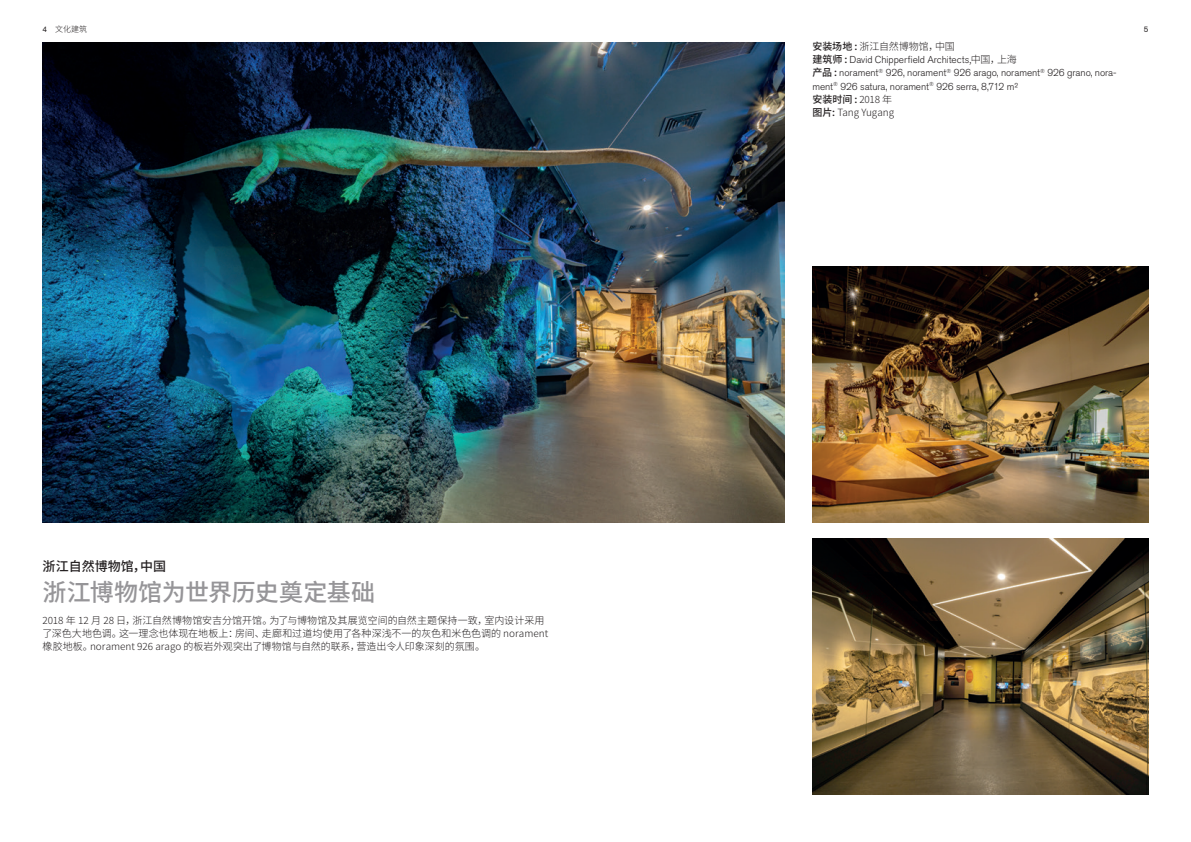
<style>
.page{position:relative;width:1191px;height:842px;background:#fff}
.page>*{position:absolute;margin:0;border:0;box-sizing:border-box;transform-origin:0 0}
.t1{font:500 24px "Source Han Sans CN";letter-spacing:-.015em;color:#969598}
.t2{font:500 13px "Source Han Sans CN";color:#231f20}
.t3{font:300 10px/13px "Source Han Sans CN";letter-spacing:-.005em;color:#231f20}
.t4{font:300 10px/13px "Akzidenz Grotesk Pro";letter-spacing:-.005em;color:#231f20}
.t5{font:300 8px "Source Han Sans CN";color:#231f20}
.t6{font:8px "Akzidenz Grotesk Pro";color:#231f20}
.s1{font-family:"Akzidenz Grotesk Pro";font-weight:400}
.s2{font-weight:500}
.s3{font-family:"Source Han Sans CN";font-weight:500}
.s4{font-family:"Source Han Sans CN"}
</style>
<div class="page">
<img style="left:43px;top:43px;width:741px;height:480px">
<img style="left:812px;top:539px;width:336px;height:256px">
<img style="left:812px;top:266px;width:336px;height:257px">
<p class="t5" style="left:43px;top:24px;width:46px"><span class="s1">4</span> 文化建筑</p>
<p class="t6" style="left:1143px;top:24px;width:6px">5</p>
<h2 class="t2" style="left:43px;top:558px;width:125px">浙江自然博物馆，中国</h2>
<h1 class="t1" style="left:43px;top:579px;width:334px">浙江博物馆为世界历史奠定基础</h1>
<p class="t3" style="left:43px;top:614px;width:507px">2018 年 12 月 28 日，浙江自然博物馆安吉分馆开馆。为了与博物馆及其展览空间的自然主题保持一致，室内设计采用了深色大地色调。这一理念也体现在地板上：房间、走廊和过道均使用了各种深浅不一的灰色和米色色调的 norament橡胶地板。norament 926 arago 的板岩外观突出了博物馆与自然的联系，营造出令人印象深刻的氛围。</p>
<p class="t3" style="left:812px;top:41px;width:144px"><span class="s2">安装场地 :</span> 浙江自然博物馆，中国</p>
<p class="t4" style="left:812px;top:54px;width:306px"><span class="s3">建筑师 :</span> David Chipperfield Architects<span class="s4">,中国，上海<br></span><span class="s3">产品 :</span> norament<sup>®</sup> 926, norament<sup>®</sup> 926 arago, norament<sup>®</sup> 926 grano, nora&shy;ment<sup>®</sup> 926 satura, norament<sup>®</sup> 926 serra, 8,712 m²</p>
<p class="t3" style="left:812px;top:93px;width:83px"><span class="s2">安装时间 :</span> 2018 年<span class="s2">图片:</span> Tang Yugang</p>
</div>
